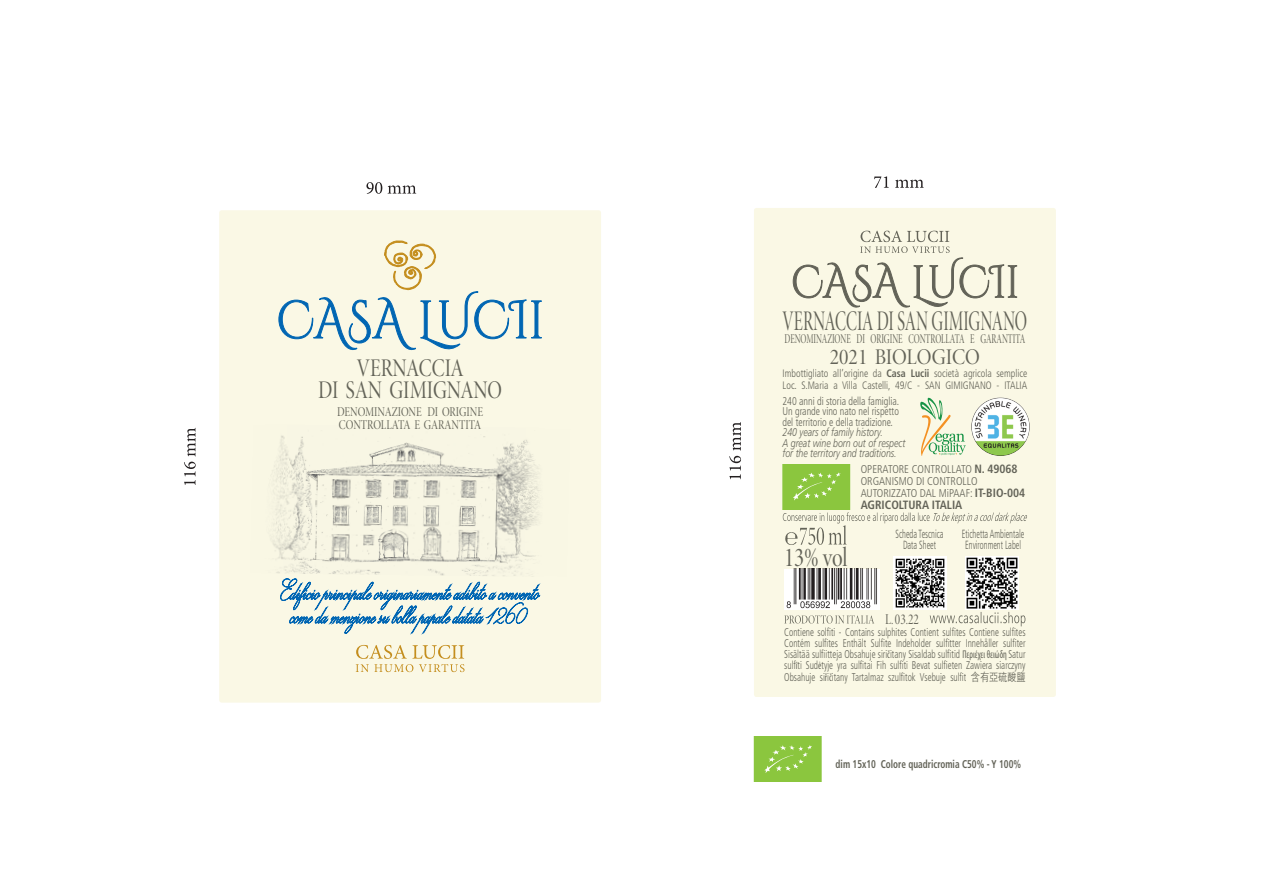
<style>
.page{position:relative;width:1263px;height:893px;background:#fff}
.page>*{position:absolute;margin:0;border:0;box-sizing:border-box;transform-origin:0 0}
.t1{font:28.5px "Minion Pro Disp";color:#636358;scale:.6 1}
.t2{font:27.15px "Minion Pro Disp";color:#636358;scale:.81 1}
.t3{font:25.5px "Minion Pro Disp";color:#636358;scale:.79 1}
.t4{font:22.5px "Minion Pro Disp";color:#636358;scale:.91 1}
.t5{font:15px "Minion Pro Disp";color:#636358;scale:.79 1}
.t6{font:13.5px "Minion Pro Disp";color:#636358;scale:.79 1}
.t7{font:13.5px "Minion Pro Disp";color:#636358;scale:.62 1}
.t8{font:700 condensed 12px "Frutiger";color:#636358}
.t9{font:300 condensed 11.85px "Frutiger";color:#636358;scale:.7 1}
.t10{font:300 condensed 11.25px/11.2px "Frutiger";color:#636358;text-align:justify;scale:.81 1}
.t11{font:300 condensed 11.25px "Frutiger";color:#636358;scale:.88 1}
.t12{font:italic 300 11.25px "Frutiger";color:#636358;scale:.78 1}
.t13{font:300 condensed 11.25px "Frutiger";color:#636358}
.t14{font:700 condensed 11.25px "Frutiger";color:#636358;scale:.82 1}
.t15{font:300 condensed 10.8px/12px "Frutiger";color:#636358;scale:.91 1}
.s1{font-weight:700}
.s2{font-weight:700;font-size:12px}
.s3{font-family:"Myriad Pro";font-weight:400}
.s4{font-family:"ST Heiti TC";font-stretch:normal}
</style>
<div class="page">
<svg style="left:366px;top:182px;width:50px;height:12px"></svg>
<svg style="left:184px;top:428px;width:12px;height:57px"></svg>
<div style="left:219px;top:210px;width:382px;height:493px;background:#faf8e5;border-radius:3px"></div>
<svg style="left:356px;top:645px;width:108px;height:27px"></svg>
<svg style="left:278px;top:240px;width:264px;height:111px"></svg>
<svg style="left:272px;top:427px;width:269px;height:207px"></svg>
<svg style="left:874px;top:176px;width:50px;height:12px"></svg>
<svg style="left:729px;top:422px;width:12px;height:57px"></svg>
<div style="left:754px;top:208px;width:302px;height:489px;background:#faf8e5;border-radius:3px"></div>
<svg style="left:920px;top:398px;width:46px;height:58px"></svg>
<svg style="left:784px;top:615px;width:90px;height:9px"></svg>
<svg style="left:793px;top:231px;width:224px;height:77px"></svg>
<div style="left:784px;top:569px;width:95px;height:41px;background:#fff"></div>
<img style="left:786px;top:569px;width:91px;height:40px">
<svg style="left:782px;top:464px;width:245px;height:81px"></svg>
<img style="left:893px;top:556px;width:53px;height:53px">
<img style="left:966px;top:556px;width:53px;height:53px">
<svg style="left:754px;top:737px;width:67px;height:45px;background:#90c846"></svg>
<svg style="left:930px;top:612px;width:95px;height:14px"></svg>
<img style="left:971px;top:398px;width:59px;height:58px;border-radius:29px">
<p class="t3" style="left:357px;top:352px;width:137px">VERNACCIA</p>
<p class="t3" style="left:318px;top:375px;width:234px">DI SAN GIMIGNANO</p>
<p class="t6" style="left:337px;top:403px;width:186px">DENOMINAZIONE DI ORIGINE</p>
<p class="t6" style="left:339px;top:417px;width:182px">CONTROLLATA E GARANTITA</p>
<p class="t1" style="left:783px;top:303px;width:409px">VERNACCIA DI SAN GIMIGNANO</p>
<p class="t7" style="left:784px;top:331px;width:390px">DENOMINAZIONE DI ORIGINE CONTROLLATA E GARANTITA</p>
<p class="t4" style="left:830px;top:344px;width:166px">2021 BIOLOGICO</p>
<p class="t15" style="left:783px;top:368px;width:270px">Imbottigliato all’origine da <span class="s1">Casa Lucii</span> società agricola semplice<br>Loc. S.Maria a Villa Castelli, 49/C - SAN GIMIGNANO - ITALIA</p>
<p class="t11" style="left:782px;top:394px;width:134px">240 anni di storia della famiglia.</p>
<p class="t11" style="left:782px;top:405px;width:134px">Un grande vino nato nel rispetto</p>
<p class="t11" style="left:782px;top:415px;width:127px">del territorio e della tradizione.</p>
<p class="t12" style="left:782px;top:426px;width:130px">240 years of family history.</p>
<p class="t12" style="left:782px;top:436px;width:159px">A great wine born out of respect</p>
<p class="t12" style="left:782px;top:447px;width:148px">for the territory and traditions.</p>
<p class="t2" style="left:784px;top:541px;width:80px">13% vol</p>
<p class="t13" style="left:861px;top:463px;width:158px">OPERATORE CONTROLLATO <span class="s2">N. 49068</span></p>
<p class="t13" style="left:861px;top:475px;width:118px">ORGANISMO DI CONTROLLO</p>
<p class="t13" style="left:861px;top:487px;width:166px">AUTORIZZATO DAL MiPAAF: <span class="s2">IT-BIO-004</span></p>
<p class="t8" style="left:861px;top:498px;width:103px">AGRICOLTURA ITALIA</p>
<p class="t9" style="left:895px;top:528px;width:70px">Scheda Tescnica</p>
<p class="t9" style="left:903px;top:538px;width:49px">Data Sheet</p>
<p class="t9" style="left:962px;top:528px;width:91px">Etichetta Ambientale</p>
<p class="t9" style="left:965px;top:538px;width:81px">Environment Label</p>
<p class="t5" style="left:885px;top:610px;width:44px">L. 03.22</p>
<p class="t10" style="left:784px;top:626px;width:299px">Contiene solfiti - Contains sulphites Contient sulfites Contiene sulfites Contém sulfites Enthält Sulfite Indeholder sulfitter Innehåller sulfiter Sisältää sulfiitteja Obsahuje siri<span class="s3">č</span>itany Sisaldab sulfitid <span class="s3">Περιέχει θειώδη</span> Satur sulf<span class="s3">ī</span>ti Sud<span class="s3">ė</span>tyje yra sulfitai Fih sulfiti Bevat sulfieten Zawiera siarczyny Obsahuje si<span class="s3">ř</span>i<span class="s3">č</span>itany Tartalmaz szulfitok Vsebuje sulfit <span class="s4">含有亞硫酸鹽</span></p>
<p class="t14" style="left:836px;top:757px;width:228px">dim 15x10 Colore quadricromia C50% - Y 100%</p>
</div>
